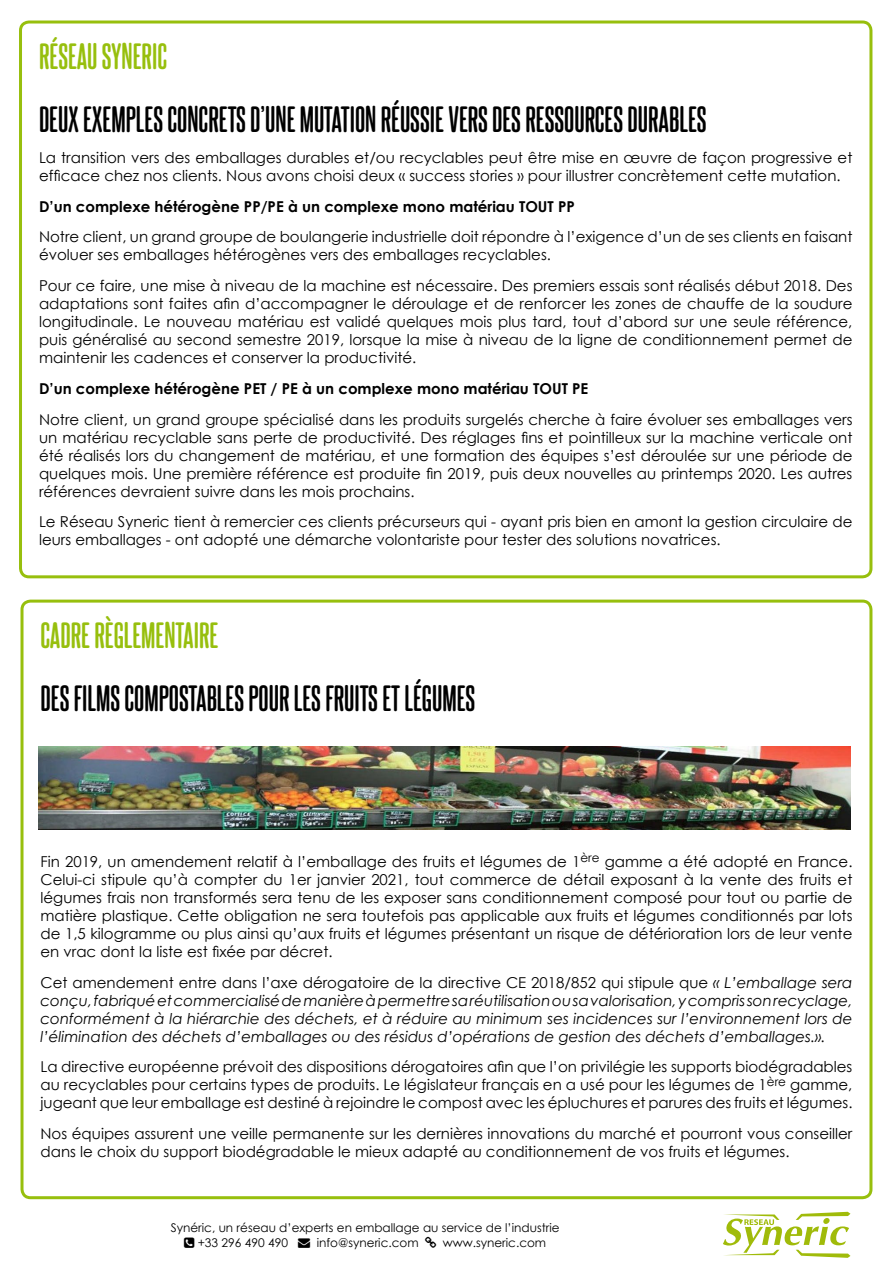
<style>
.page{position:relative;width:893px;height:1263px;background:#fff}
.page>*{position:absolute;margin:0;border:0;box-sizing:border-box;transform-origin:0 0}
.t1{font:700 31.5px "Steelfish Rounded Rg";color:#000}
.t2{font:700 31.5px "Steelfish Rounded Rg";color:#97bf0d}
.t3{font:15px/18px "Century Gothic";color:#000}
.t4{font:italic 15px/18px "Century Gothic";color:#000;text-align:justify}
.t5{font:700 15px "Century Gothic";color:#000}
.t6{font:12px/14.4px "Century Gothic";color:#000}
.s1{font-style:normal}
</style>
<div class="page">
<svg style="left:723px;top:1212px;width:127px;height:46px"></svg>
<div style="left:19px;top:21px;width:853px;height:557px;border:3px solid #97bf0d;border-radius:9px"></div>
<div style="left:21px;top:600px;width:851px;height:599px;border:3px solid #97bf0d;border-radius:9px"></div>
<img style="left:39px;top:746px;width:811px;height:83px">
<h1 class="t2" style="left:39px;top:33px;width:130px">RÉSEAU SYNERIC</h1>
<h1 class="t1" style="left:39px;top:97px;width:669px">DEUX EXEMPLES CONCRETS D’UNE MUTATION RÉUSSIE VERS DES RESSOURCES DURABLES</h1>
<p class="t3" style="left:39px;top:148px;width:815px">La transition vers des emballages durables et/ou recyclables peut être mise en œuvre de façon progressive et efficace chez nos clients. Nous avons choisi deux « success stories » pour illustrer concrètement cette mutation.</p>
<p class="t5" style="left:39px;top:195px;width:537px">D’un complexe hétérogène PP/PE à un complexe mono matériau TOUT PP</p>
<p class="t3" style="left:39px;top:228px;width:815px">Notre client, un grand groupe de boulangerie industrielle doit répondre à l’exigence d’un de ses clients en faisant évoluer ses emballages hétérogènes vers des emballages recyclables.</p>
<p class="t3" style="left:39px;top:276px;width:815px;text-align:justify">Pour ce faire, une mise à niveau de la machine est nécessaire. Des premiers essais sont réalisés début 2018. Des adaptations sont faites afin d’accompagner le déroulage et de renforcer les zones de chauffe de la soudure longitudinale. Le nouveau matériau est validé quelques mois plus tard, tout d’abord sur une seule référence, puis généralisé au second semestre 2019, lorsque la mise à niveau de la ligne de conditionnement permet de maintenir les cadences et conserver la productivité.</p>
<p class="t5" style="left:39px;top:377px;width:551px">D’un complexe hétérogène PET / PE à un complexe mono matériau TOUT PE</p>
<p class="t3" style="left:39px;top:410px;width:815px;text-align:justify">Notre client, un grand groupe spécialisé dans les produits surgelés cherche à faire évoluer ses emballages vers un matériau recyclable sans perte de productivité. Des réglages fins et pointilleux sur la machine verticale ont été réalisés lors du changement de matériau, et une formation des équipes s’est déroulée sur une période de quelques mois. Une première référence est produite fin 2019, puis deux nouvelles au printemps 2020. Les autres références devraient suivre dans les mois prochains.</p>
<p class="t3" style="left:39px;top:513px;width:815px">Le Réseau Syneric tient à remercier ces clients précurseurs qui - ayant pris bien en amont la gestion circulaire de leurs emballages - ont adopté une démarche volontariste pour tester des solutions novatrices.</p>
<h1 class="t2" style="left:41px;top:612px;width:179px">CADRE RÈGLEMENTAIRE</h1>
<h1 class="t1" style="left:41px;top:676px;width:436px">DES FILMS COMPOSTABLES POUR LES FRUITS ET LÉGUMES</h1>
<p class="t3" style="left:41px;top:852px;width:813px;text-align:justify">Fin 2019, un amendement relatif à l’emballage des fruits et légumes de 1<sup>ère</sup> gamme a été adopté en France.<br>Celui-ci stipule qu’à compter du 1er janvier 2021, tout commerce de détail exposant à la vente des fruits et légumes frais non transformés sera tenu de les exposer sans conditionnement composé pour tout ou partie de matière plastique. Cette obligation ne sera toutefois pas applicable aux fruits et légumes conditionnés par lots de 1,5 kilogramme ou plus ainsi qu’aux fruits et légumes présentant un risque de détérioration lors de leur vente en vrac dont la liste est fixée par décret.</p>
<p class="t4" style="left:41px;top:973px;width:813px"><span class="s1">Cet amendement entre dans l’axe dérogatoire de la directive CE 2018/852 qui stipule que</span> « L’emballage sera conçu, fabriqué et commercialisé de manière à permettre sa réutilisation ou sa valorisation, y compris son recyclage, conformément à la hiérarchie des déchets, et à réduire au minimum ses incidences sur l’environnement lors de l’élimination des déchets d’emballages ou des résidus d’opérations de gestion des déchets d’emballages.».</p>
<p class="t3" style="left:41px;top:1058px;width:813px;text-align:justify">La directive européenne prévoit des dispositions dérogatoires afin que l’on privilégie les supports biodégradables au recyclables pour certains types de produits. Le législateur français en a usé pour les légumes de 1<sup>ère</sup> gamme, jugeant que leur emballage est destiné à rejoindre le compost avec les épluchures et parures des fruits et légumes.</p>
<p class="t3" style="left:41px;top:1124px;width:813px">Nos équipes assurent une veille permanente sur les dernières innovations du marché et pourront vous conseiller dans le choix du support biodégradable le mieux adapté au conditionnement de vos fruits et légumes.</p>
<p class="t6" style="left:198px;top:1220px;width:363px;text-indent:-27px">Synéric, un réseau d’experts en emballage au service de l’industrie +33 296 490 490 → info@syneric.com</p>
<p class="t6" style="left:443px;top:1235px;width:105px">www.syneric.com</p>
</div>
